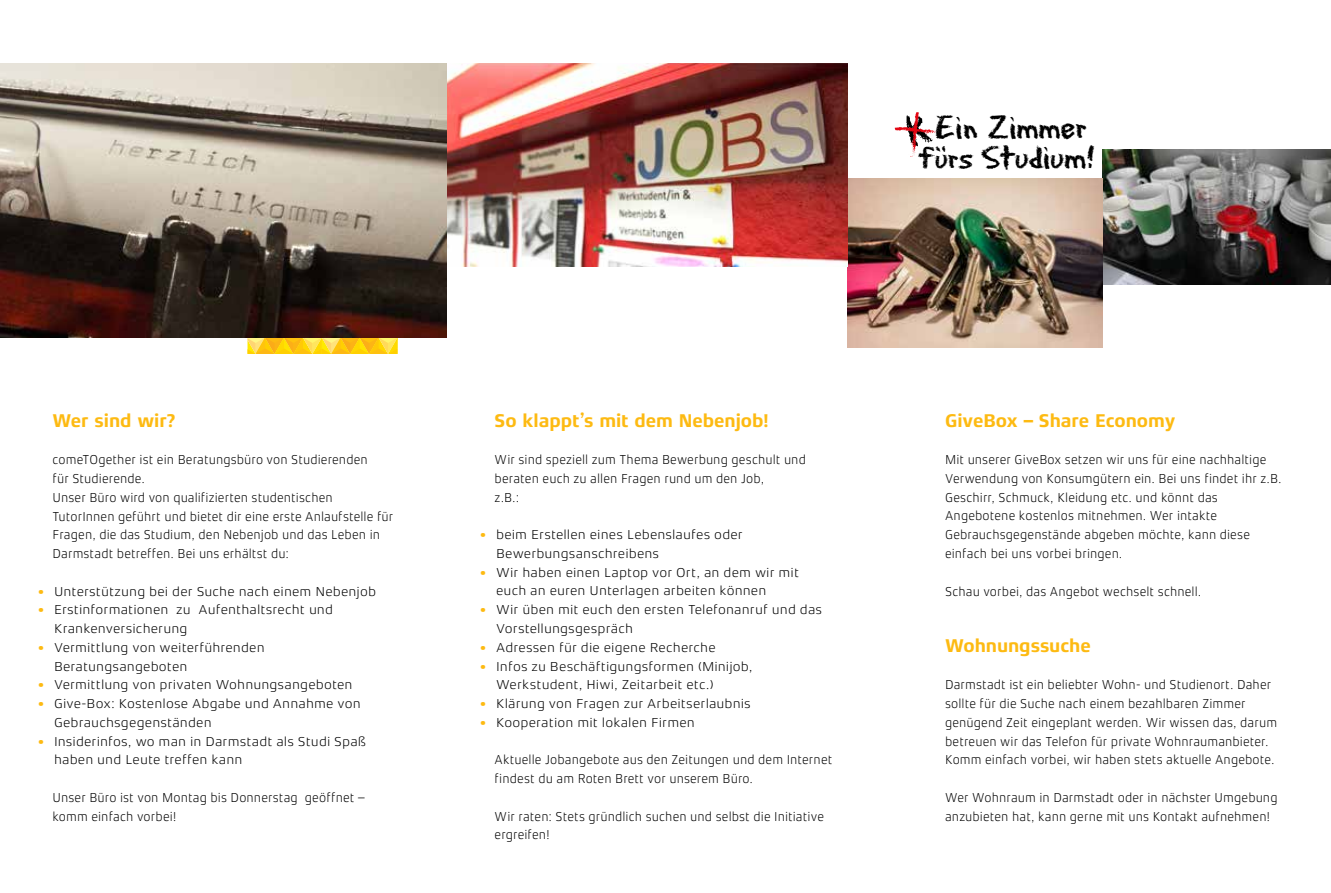
<style>
.page{position:relative;width:1331px;height:893px;background:#fff}
.page>*{position:absolute;margin:0;border:0;box-sizing:border-box;transform-origin:0 0}
.t1{font:34.5px/29.4px "Eraser Dust";letter-spacing:-.01em;color:#000;text-align:center}
.t2{font:700 18.75px "Xenois Sans Pro";letter-spacing:-.005em;color:#fdba12}
.t3{font:300 13.2px/18.8px "Xenois Sans Pro";letter-spacing:.005em;color:#000}
.t4{font:300 13.2px/18.8px "Xenois Sans Pro";letter-spacing:.005em;color:#000;scale:1.1 1}
.s1{font-size:32.55px}
.s2{font-size:31.5px}
.s3{font-weight:700;color:#fdba12}
</style>
<div class="page">
<img style="left:1102px;top:149px;width:229px;height:135px">
<img style="left:848px;top:179px;width:254px;height:169px">
<svg style="left:247px;top:338px;width:150px;height:16px;background:#fecf25"></svg>
<img style="left:446px;top:64px;width:402px;height:202px">
<img style="left:0;top:64px;width:446px;height:274px">
<svg style="left:894px;top:112px;width:46px;height:45px"></svg>
<h1 class="t1" style="left:918px;top:111px;width:179px">Ein Zimmer <span class="s1">für</span><span class="s2">s</span> Studium!</h1>
<h2 class="t2" style="left:52px;top:410px;width:124px">Wer sind wir?</h2>
<p class="t3" style="left:52px;top:450px;width:342px">comeTOgether ist ein Beratungsbüro von Studierenden<br>für Studierende.<br>Unser Büro wird von qualifizierten studentischen TutorInnen geführt und bietet dir eine erste Anlaufstelle für Fragen, die das Studium, den Nebenjob und das Leben in Darmstadt betreffen. Bei uns erhältst du:</p>
<p class="t4" style="left:38px;top:582px;width:309px"><span class="s3">•</span> Unterstützung bei der Suche nach einem Nebenjob</p>
<p class="t4" style="left:54px;top:600px;width:255px;text-indent:-17px"><span class="s3">•</span> Erstinformationen zu Aufenthaltsrecht und<br>Krankenversicherung</p>
<p class="t4" style="left:54px;top:638px;width:193px;text-indent:-17px"><span class="s3">•</span> Vermittlung von weiterführenden<br>Beratungsangeboten</p>
<p class="t4" style="left:37px;top:675px;width:288px"><span class="s3">•</span> Vermittlung von privaten Wohnungsangeboten</p>
<p class="t4" style="left:54px;top:694px;width:280px;text-indent:-17px"><span class="s3">•</span> Give-Box: Kostenlose Abgabe und Annahme von<br>Gebrauchsgegenständen</p>
<p class="t4" style="left:54px;top:732px;width:285px;text-indent:-17px"><span class="s3">•</span> Insiderinfos, wo man in Darmstadt als Studi Spaß haben und Leute treffen kann</p>
<p class="t3" style="left:52px;top:788px;width:314px">Unser Büro ist von Montag bis Donnerstag geöffnet – komm einfach vorbei!</p>
<h2 class="t2" style="left:495px;top:410px;width:276px">So klappt’s mit dem Nebenjob!</h2>
<p class="t3" style="left:495px;top:450px;width:313px">Wir sind speziell zum Thema Bewerbung geschult und beraten euch zu allen Fragen rund um den Job,<br>z.B.:</p>
<p class="t4" style="left:496px;top:525px;width:226px;text-indent:-17px"><span class="s3">•</span> beim Erstellen eines Lebenslaufes oder<br>Bewerbungsanschreibens</p>
<p class="t4" style="left:496px;top:563px;width:277px;text-indent:-17px"><span class="s3">•</span> Wir haben einen Laptop vor Ort, an dem wir mit euch an euren Unterlagen arbeiten können</p>
<p class="t4" style="left:496px;top:600px;width:298px;text-indent:-17px"><span class="s3">•</span> Wir üben mit euch den ersten Telefonanruf und das<br>Vorstellungsgespräch</p>
<p class="t4" style="left:480px;top:638px;width:216px"><span class="s3">•</span> Adressen für die eigene Recherche</p>
<p class="t4" style="left:496px;top:657px;width:235px;text-indent:-17px"><span class="s3">•</span> Infos zu Beschäftigungsformen (Minijob,<br>Werkstudent, Hiwi, Zeitarbeit etc.)</p>
<p class="t4" style="left:480px;top:694px;width:248px"><span class="s3">•</span> Klärung von Fragen zur Arbeitserlaubnis</p>
<p class="t4" style="left:480px;top:713px;width:197px"><span class="s3">•</span> Kooperation mit lokalen Firmen</p>
<p class="t3" style="left:495px;top:750px;width:339px">Aktuelle Jobangebote aus den Zeitungen und dem Internet findest du am Roten Brett vor unserem Büro.</p>
<p class="t3" style="left:495px;top:807px;width:331px">Wir raten: Stets gründlich suchen und selbst die Initiative ergreifen!</p>
<h2 class="t2" style="left:945px;top:410px;width:232px">GiveBox – Share Economy</h2>
<p class="t3" style="left:945px;top:450px;width:338px">Mit unserer GiveBox setzen wir uns für eine nachhaltige Verwendung von Konsumgütern ein. Bei uns findet ihr z.B.<br>Geschirr, Schmuck, Kleidung etc. und könnt das Angebotene kostenlos mitnehmen. Wer intakte Gebrauchsgegenstände abgeben möchte, kann diese einfach bei uns vorbei bringen.</p>
<p class="t3" style="left:945px;top:582px;width:258px">Schau vorbei, das Angebot wechselt schnell.</p>
<h2 class="t2" style="left:945px;top:635px;width:147px">Wohnungssuche</h2>
<p class="t3" style="left:945px;top:675px;width:334px">Darmstadt ist ein beliebter Wohn- und Studienort. Daher sollte für die Suche nach einem bezahlbaren Zimmer genügend Zeit eingeplant werden. Wir wissen das, darum betreuen wir das Telefon für private Wohnraumanbieter.<br>Komm einfach vorbei, wir haben stets aktuelle Angebote.</p>
<p class="t3" style="left:945px;top:788px;width:334px">Wer Wohnraum in Darmstadt oder in nächster Umgebung anzubieten hat, kann gerne mit uns Kontakt aufnehmen!</p>
</div>
